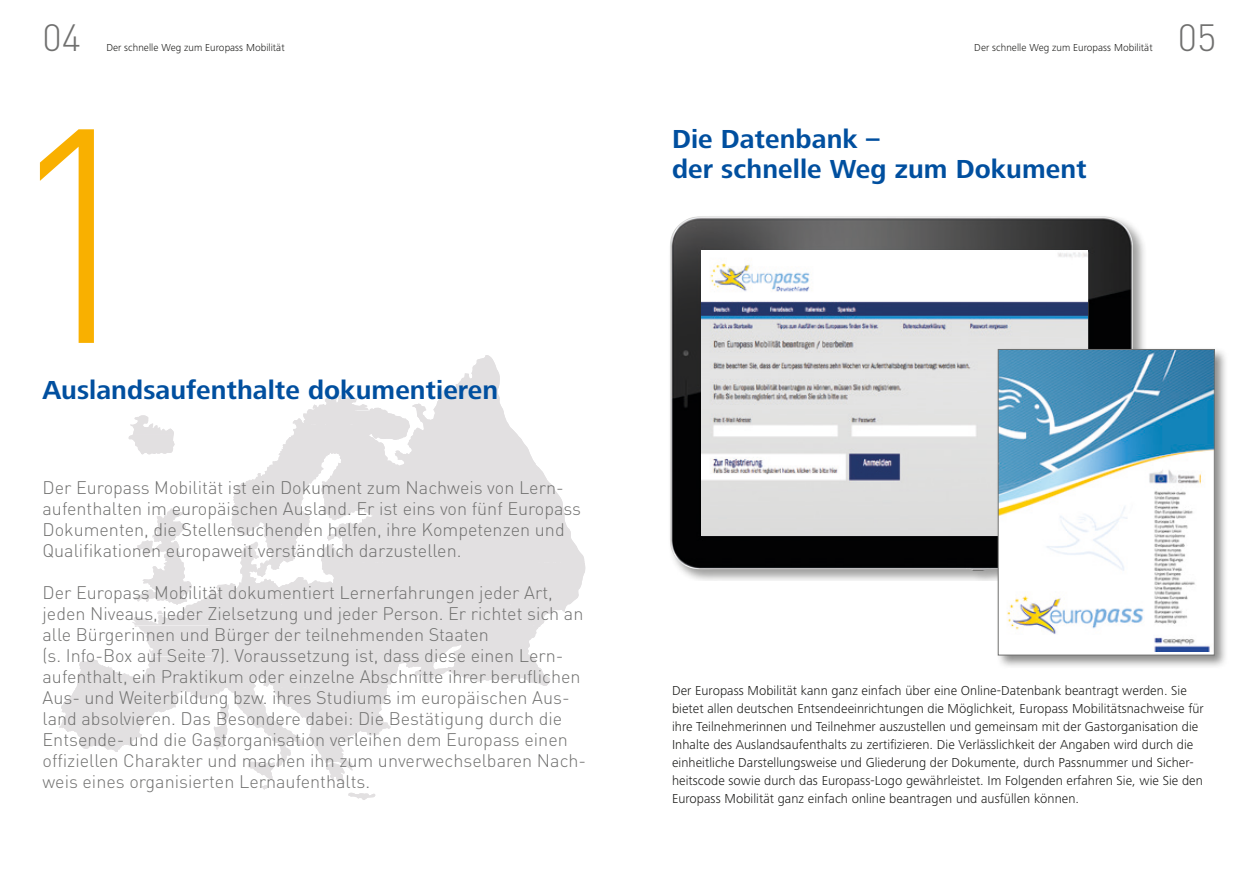
<style>
.page{position:relative;width:1259px;height:893px;background:#fff}
.page>*{position:absolute;margin:0;border:0;box-sizing:border-box;transform-origin:0 0}
.t1{font:300 300px "DIN";color:#f9b000}
.t2{font:300 37.5px "DIN";color:#70706f}
.t3{font:700 27px/30px "Frutiger Next LT";letter-spacing:.005em;color:#004f9f}
.t4{font:300 18px/21px "DIN";color:#70706f}
.t5{font:300 13.5px/18px "Frutiger Next LT";letter-spacing:.005em;color:#1d1d1b}
.t6{font:300 10.5px "Frutiger Next LT";letter-spacing:.005em;color:#1d1d1b}
</style>
<div class="page">
<svg style="left:442px;top:355px;width:135px;height:331px;fill:#e2e0e1"></svg>
<svg style="left:509px;top:548px;width:76px;height:82px"></svg>
<svg style="left:59px;top:394px;width:404px;height:406px"></svg>
<div style="left:667px;top:214px;width:480px;height:366px;background:#1d1d1b;opacity:.42"></div>
<img style="left:670px;top:216px;width:463px;height:355px">
<img style="left:701px;top:250px;width:386px;height:285px">
<div style="left:995px;top:347px;width:233px;height:322px;background:#1d1d1b;opacity:.51"></div>
<img style="left:1000px;top:351px;width:212px;height:301px">
<div style="left:998px;top:349px;width:216px;height:306px;border:1px solid #70706f"></div>
<h2 class="t2" style="left:43px;top:15px;width:40px">04</h2>
<p class="t6" style="left:106px;top:42px;width:180px">Der schnelle Weg zum Europass Mobilität</p>
<h1 class="t1" style="left:0;top:50px;width:156px">1</h1>
<h3 class="t3" style="left:43px;top:375px;width:457px">Auslandsaufenthalte dokumentieren</h3>
<p class="t4" style="left:43px;top:476px;width:540px">Der Europass Mobilität ist ein Dokument zum Nachweis von Lern&shy;aufenthalten im europäischen Ausland. Er ist eins von fünf Europass Dokumenten, die Stellensuchenden helfen, ihre Kompetenzen und Qualifikationen europaweit verständlich darzustellen.</p>
<p class="t4" style="left:43px;top:581px;width:545px">Der Europass Mobilität dokumentiert Lernerfahrungen jeder Art, jeden Niveaus, jeder Zielsetzung und jeder Person. Er richtet sich an alle Bürgerinnen und Bürger der teilnehmenden Staaten<br>(s. Info-Box auf Seite 7). Voraussetzung ist, dass diese einen Lern&shy;aufenthalt, ein Praktikum oder einzelne Abschnitte ihrer beruflichen Aus- und Weiterbildung bzw. ihres Studiums im europäischen Aus&shy;land absolvieren. Das Besondere dabei: Die Bestätigung durch die Entsende- und die Gastorganisation verleihen dem Europass einen offiziellen Charakter und machen ihn zum unverwechselbaren Nach&shy;weis eines organisierten Lernaufenthalts.</p>
<p class="t6" style="left:974px;top:42px;width:180px">Der schnelle Weg zum Europass Mobilität</p>
<h2 class="t2" style="left:1177px;top:15px;width:40px">05</h2>
<h3 class="t3" style="left:672px;top:124px;width:416px">Die Datenbank –<br>der schnelle Weg zum Dokument</h3>
<p class="t5" style="left:672px;top:682px;width:533px">Der Europass Mobilität kann ganz einfach über eine Online-Datenbank beantragt werden. Sie bietet allen deutschen Entsendeeinrichtungen die Möglichkeit, Europass Mobilitätsnachweise für ihre Teilnehmerinnen und Teilnehmer auszustellen und gemeinsam mit der Gastorganisation die Inhalte des Auslandsaufenthalts zu zertifizieren. Die Verlässlichkeit der Angaben wird durch die einheitliche Darstellungsweise und Gliederung der Dokumente, durch Passnummer und Sicher&shy;heitscode sowie durch das Europass-Logo gewährleistet. Im Folgenden erfahren Sie, wie Sie den Europass Mobilität ganz einfach online beantragen und ausfüllen können.</p>
</div>
